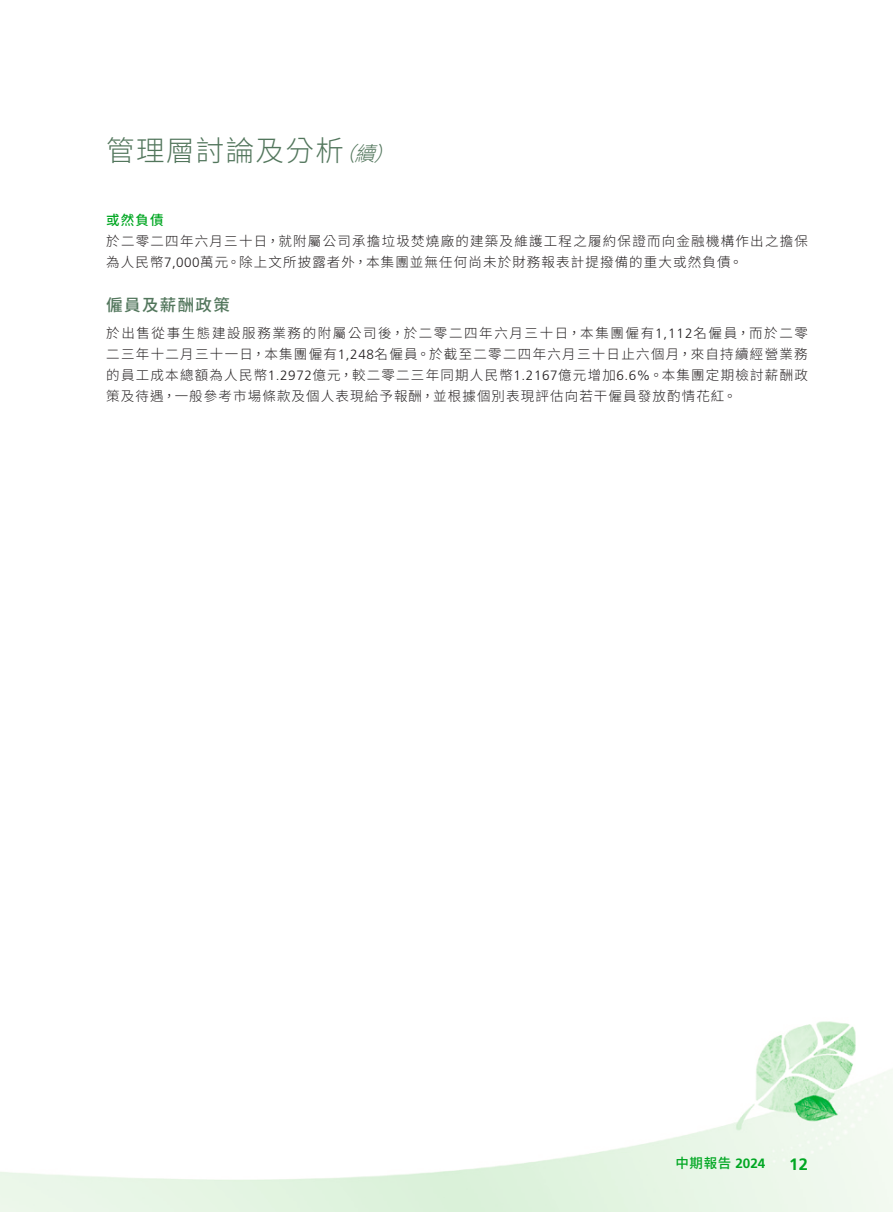
<style>
.page{position:relative;width:893px;height:1212px;background:#fff}
.page>*{position:absolute;margin:0;border:0;box-sizing:border-box;transform-origin:0 0}
.t1{font:300 28.5px "Source Han Sans TC";letter-spacing:.05em;color:#52765c}
.t2{font:italic 300 20.25px "Source Han Sans TC";color:#52765c}
.Heading_1{font:500 16.5px "Source Han Sans TC";letter-spacing:.085em;color:#52765c}
.t3{font:700 16.5px "Frutiger LT Std";color:#00a722}
.Body_Text{font:300 13.5px/21px "Source Han Sans TC";letter-spacing:.085em;color:#231f20}
.Heading_2{font:500 13.5px "Source Han Sans TC";letter-spacing:.065em;color:#00a722}
.s1{font-family:"Frutiger LT Std"}
.s2{font-family:"Frutiger LT Std";font-weight:700}
</style>
<div class="page">
<img style="left:0;top:1021px;width:893px;height:191px">
<h1 class="t1" style="left:106px;top:135px;width:239px">管理層討論及分析</h1>
<h2 class="t2" style="left:335px;top:143px;width:76px">（(</h2>
<h2 class="t2" style="left:354px;top:143px;width:37px">續</h2>
<p class="Heading_2" style="left:106px;top:212px;width:59px">或然負債</p>
<p class="Body_Text" style="left:106px;top:230px;width:703px">於二零二四年六月三十日，就附屬公司承擔垃圾焚燒廠的建築及維護工程之履約保證而向金融機構作出之擔保為人民幣<span class="s1">7,000</span>萬元。除上文所披露者外，本集團並無任何尚未於財務報表計提撥備的重大或然負債。</p>
<p class="Heading_1" style="left:106px;top:295px;width:125px">僱員及薪酬政策</p>
<p class="Body_Text" style="left:106px;top:323px;width:703px;text-align:justify">於出售從事生態建設服務業務的附屬公司後，於二零二四年六月三十日，本集團僱有<span class="s1">1,112</span>名僱員，而於二零二三年十二月三十一日，本集團僱有<span class="s1">1,248</span>名僱員。於截至二零二四年六月三十日止六個月，來自持續經營業務的員工成本總額為人民幣<span class="s1">1.2972</span>億元，較二零二三年同期人民幣<span class="s1">1.2167</span>億元增加<span class="s1">6.6%</span>。本集團定期檢討薪酬政策及待遇，一般參考市場條款及個人表現給予報酬，並根據個別表現評估向若干僱員發放酌情花紅。</p>
<p class="Heading_2" style="left:675px;top:1155px;width:91px">中期報告 <span class="s2">2024</span></p>
<p class="t3" style="left:789px;top:1154px;width:20px">12</p>
</div>
